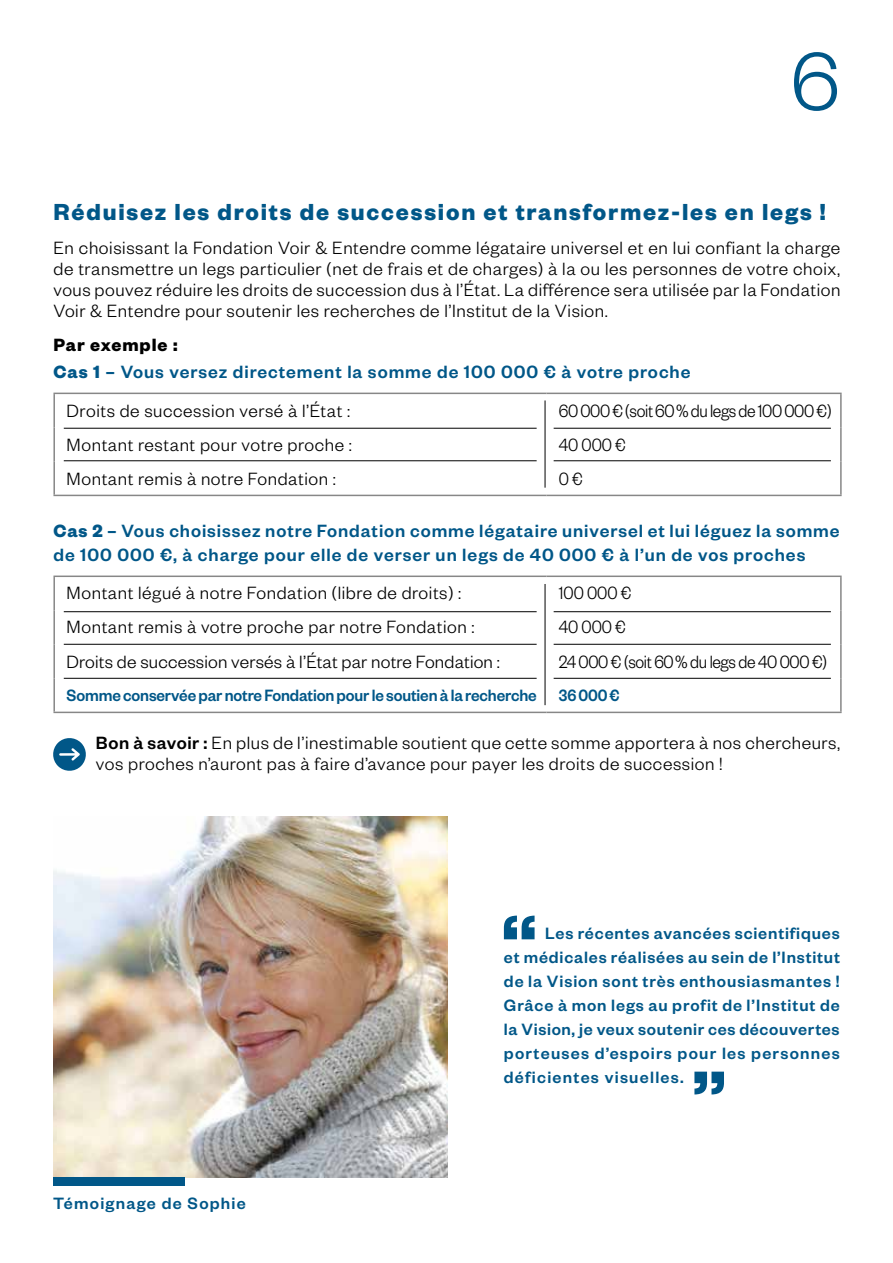
<style>
.page{position:relative;width:893px;height:1263px;background:#fff}
.page>*{position:absolute;margin:0;border:0;box-sizing:border-box;transform-origin:0 0}
.t1{font:300 90px "Founders Grotesk";color:#015788}
.t2{font:700 25.5px "Founders Grotesk";letter-spacing:.07em;color:#015788}
.t3{font:300 19.5px/21px "Founders Grotesk";letter-spacing:.03em;color:#000;text-align:justify}
.t4{font:500 19.5px/27.5px "Founders Grotesk";letter-spacing:.05em;color:#015788}
.t5{font:300 19.5px "Founders Grotesk";letter-spacing:-.02em;color:#000;scale:.9 1}
.t6{font:300 19.5px "Founders Grotesk";letter-spacing:.01em;color:#000}
.t7{font:300 19.5px "Founders Grotesk";letter-spacing:.03em;color:#000;scale:.9 1}
.t8{font:500 18px/24px "Founders Grotesk";letter-spacing:.07em;color:#015788;text-align:justify}
.t9{font:500 18px "Founders Grotesk";letter-spacing:-.005em;color:#015788;scale:.95 1}
.s1{font-weight:700;color:#000}
.s2{font-weight:700}
.s3{font-weight:500}
</style>
<div class="page">
<img style="left:53px;top:816px;width:395px;height:362px">
<hr style="left:53px;top:393px;width:493px;height:1px;background:#878787">
<hr style="left:53px;top:394px;width:2px;height:33px;background:#878787">
<hr style="left:546px;top:393px;width:296px;height:1px;background:#878787">
<hr style="left:840px;top:394px;width:2px;height:33px;background:#878787">
<hr style="left:53px;top:427px;width:2px;height:34px;background:#878787">
<hr style="left:840px;top:427px;width:2px;height:34px;background:#878787">
<hr style="left:53px;top:461px;width:2px;height:34px;background:#878787">
<hr style="left:840px;top:461px;width:2px;height:34px;background:#878787">
<hr style="left:53px;top:495px;width:493px;height:1px;background:#878787">
<hr style="left:546px;top:495px;width:296px;height:1px;background:#878787">
<hr style="left:53px;top:575px;width:493px;height:2px;background:#878787">
<hr style="left:53px;top:577px;width:2px;height:33px;background:#878787">
<hr style="left:546px;top:575px;width:296px;height:2px;background:#878787">
<hr style="left:840px;top:577px;width:2px;height:33px;background:#878787">
<hr style="left:53px;top:610px;width:2px;height:34px;background:#878787">
<hr style="left:840px;top:610px;width:2px;height:34px;background:#878787">
<hr style="left:53px;top:644px;width:2px;height:34px;background:#878787">
<hr style="left:840px;top:644px;width:2px;height:34px;background:#878787">
<hr style="left:53px;top:678px;width:2px;height:34px;background:#878787">
<hr style="left:840px;top:678px;width:2px;height:34px;background:#878787">
<hr style="left:53px;top:712px;width:493px;height:1px;background:#878787">
<hr style="left:546px;top:712px;width:296px;height:1px;background:#878787">
<svg style="left:504px;top:915px;width:31px;height:24px"></svg>
<svg style="left:694px;top:1071px;width:30px;height:23px"></svg>
<div style="left:53px;top:1177px;width:132px;height:8px;background:#015788"></div>
<hr style="left:64px;top:428px;width:473px;height:1px;background:#000">
<hr style="left:64px;top:460px;width:473px;height:1px;background:#000">
<hr style="left:554px;top:428px;width:277px;height:1px;background:#000">
<hr style="left:554px;top:460px;width:277px;height:1px;background:#000">
<hr style="left:545px;top:400px;width:1px;height:88px;background:#000">
<hr style="left:545px;top:584px;width:1px;height:121px;background:#000">
<hr style="left:64px;top:611px;width:473px;height:1px;background:#000">
<hr style="left:64px;top:644px;width:473px;height:1px;background:#000">
<hr style="left:64px;top:678px;width:473px;height:1px;background:#000">
<hr style="left:554px;top:611px;width:277px;height:1px;background:#000">
<hr style="left:554px;top:644px;width:277px;height:1px;background:#000">
<hr style="left:554px;top:678px;width:277px;height:1px;background:#000">
<svg style="left:53px;top:738px;width:33px;height:33px"></svg>
<h1 class="t1" style="left:791px;top:27px;width:50px">6</h1>
<h2 class="t2" style="left:53px;top:196px;width:774px">Réduisez les droits de succession et transformez-les en legs !</h2>
<p class="t3" style="left:53px;top:236px;width:788px">En choisissant la Fondation Voir &amp; Entendre comme légataire universel et en lui confiant la charge de transmettre un legs particulier (net de frais et de charges) à la ou les personnes de votre choix, vous pouvez réduire les droits de succession dus à l’État. La différence sera utilisée par la Fondation Voir &amp; Entendre pour soutenir les recherches de l’Institut de la Vision.</p>
<p class="t4" style="left:53px;top:330px;width:638px"><span class="s1">Par exemple :<br></span><span class="s2">Cas 1 –</span> Vous versez directement la somme de 100 000 € à votre proche</p>
<p class="t3" style="left:67px;top:399px;width:285px">Droits de succession versé à l’État :</p>
<p class="t5" style="left:559px;top:398px;width:305px">60 000 € (soit 60% du legs de 100 000 €)</p>
<p class="t3" style="left:67px;top:433px;width:287px">Montant restant pour votre proche :</p>
<p class="t7" style="left:559px;top:432px;width:76px">40 000 €</p>
<p class="t3" style="left:67px;top:467px;width:271px">Montant remis à notre Fondation :</p>
<p class="t7" style="left:559px;top:466px;width:28px">0 €</p>
<p class="t4" style="left:53px;top:518px;width:788px;line-height:24px"><span class="s2">Cas 2 –</span> Vous choisissez notre Fondation comme légataire universel et lui léguez la somme de 100 000 €, à charge pour elle de verser un legs de 40 000 € à l’un de vos proches</p>
<p class="t3" style="left:67px;top:582px;width:396px">Montant légué à notre Fondation (libre de droits) :</p>
<p class="t7" style="left:559px;top:581px;width:82px">100 000 €</p>
<p class="t3" style="left:67px;top:616px;width:409px">Montant remis à votre proche par notre Fondation :</p>
<p class="t7" style="left:559px;top:615px;width:76px">40 000 €</p>
<p class="t6" style="left:67px;top:649px;width:435px">Droits de succession versés à l’État par notre Fondation :</p>
<p class="t5" style="left:559px;top:649px;width:300px">24 000 € (soit 60% du legs de 40 000 €)</p>
<p class="t9" style="left:67px;top:684px;width:584px">Somme conservée par notre Fondation pour le soutien à la recherche 36000€</p>
<p class="t3" style="left:96px;top:732px;width:746px"><span class="s3">Bon à savoir :</span> En plus de l’inestimable soutient que cette somme apportera à nos chercheurs, vos proches n’auront pas à faire d’avance pour payer les droits de succession !</p>
<p class="t8" style="left:53px;top:1190px;width:194px">Témoignage de Sophie</p>
<p class="t8" style="left:504px;top:921px;width:338px;text-indent:41px">Les récentes avancées scientifiques et médicales réalisées au sein de l’Institut de la Vision sont très enthousiasmantes !<br>Grâce à mon legs au profit de l’Institut de la Vision, je veux soutenir ces découvertes porteuses d’espoirs pour les personnes déficientes visuelles.</p>
</div>
